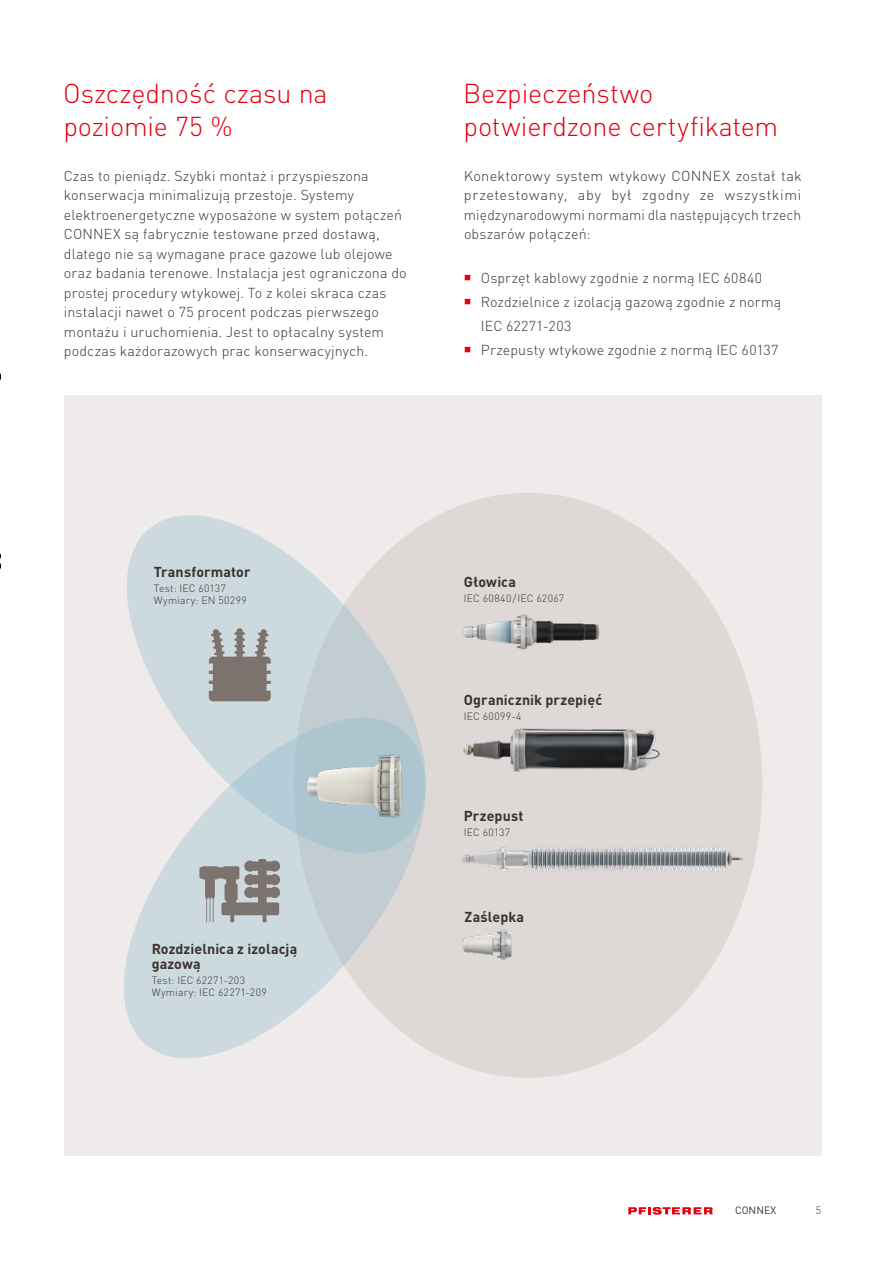
<style>
.page{position:relative;width:885px;height:1263px;background:#fff}
.page>*{position:absolute;margin:0;border:0;box-sizing:border-box;transform-origin:0 0}
.t1{font:300 27px/33px "DIN Pro";letter-spacing:-.005em;color:#e3000f}
.t2{font:300 14.25px/19.5px "DIN Pro";letter-spacing:.01em;color:#3b322d}
.t3{font:700 14.25px/15px "DIN Pro";letter-spacing:.005em;color:#3b322d}
.t4{font:300 10.5px/12px "DIN Pro";letter-spacing:.02em;color:#3b322d}
.t5{font:10.5px "DIN Pro";color:#3b322d}
</style>
<div class="page">
<img style="left:0;top:373px;width:1px;height:196px">
<div style="left:64px;top:395px;width:757px;height:761px;background:#eeebea"></div>
<div style="left:294px;top:493px;width:468px;height:585px;background:#ded8d6;border-radius:50%"></div>
<svg style="left:126px;top:512px;width:318px;height:183px;fill:#ccdae0"></svg>
<svg style="left:124px;top:695px;width:302px;height:363px"></svg>
<svg style="left:209px;top:628px;width:62px;height:73px;background:#94918f"></svg>
<svg style="left:199px;top:859px;width:81px;height:63px;background:#9e9e9d"></svg>
<img style="left:462px;top:929px;width:50px;height:31px">
<img style="left:463px;top:614px;width:137px;height:36px">
<img style="left:463px;top:728px;width:197px;height:44px">
<img style="left:462px;top:821px;width:299px;height:76px">
<img style="left:293px;top:741px;width:121px;height:90px">
<svg style="left:628px;top:1207px;width:84px;height:8px"></svg>
<h1 class="t1" style="left:63px;top:74px;width:266px">Oszczędność czasu na poziomie 75 %</h1>
<p class="t2" style="left:64px;top:165px;width:344px">Czas to pieniądz. Szybki montaż i przyspieszona konserwacja minimalizują przestoje. Systemy elektroenergetyczne wyposażone w system połączeń CONNEX są fabrycznie testowane przed dostawą, dlatego nie są wymagane prace gazowe lub olejowe oraz badania terenowe. Instalacja jest ograniczona do prostej procedury wtykowej. To z kolei skraca czas instalacji nawet o 75 procent podczas pierwszego montażu i uruchomienia. Jest to opłacalny system podczas każdorazowych prac konserwacyjnych.</p>
<h1 class="t1" style="left:463px;top:74px;width:316px">Bezpieczeństwo potwierdzone certyfikatem</h1>
<p class="t2" style="left:463px;top:165px;width:339px;text-align:justify">Konektorowy system wtykowy CONNEX został tak przetestowany, aby był zgodny ze wszystkimi międzynarodowymi normami dla następujących trzech obszarów połączeń:</p>
<p class="t2" style="left:480px;top:264px;width:302px;line-height:24px">Osprzęt kablowy zgodnie z normą IEC 60840<br>Rozdzielnice z izolacją gazową zgodnie z normą IEC 62271-203<br>Przepusty wtykowe zgodnie z normą IEC 60137</p>
<p class="t3" style="left:154px;top:563px;width:98px">Transformator</p>
<p class="t4" style="left:154px;top:581px;width:94px">Test: IEC 60137<br>Wymiary: EN 50299</p>
<p class="t3" style="left:152px;top:940px;width:147px">Rozdzielnica z izolacją gazową</p>
<p class="t4" style="left:152px;top:973px;width:117px">Test: IEC 62271-203<br>Wymiary: IEC 62271-209</p>
<p class="t3" style="left:464px;top:573px;width:54px">Głowica</p>
<p class="t4" style="left:464px;top:591px;width:102px">IEC 60840/IEC 62067</p>
<p class="t3" style="left:464px;top:690px;width:140px">Ogranicznik przepięć</p>
<p class="t4" style="left:464px;top:709px;width:59px">IEC 60099-4</p>
<p class="t3" style="left:464px;top:807px;width:61px">Przepust</p>
<p class="t4" style="left:464px;top:825px;width:48px">IEC 60137</p>
<p class="t3" style="left:464px;top:908px;width:61px">Zaślepka</p>
<p class="t5" style="left:735px;top:1202px;width:42px">CONNEX</p>
<p class="t4" style="left:815px;top:1204px;width:7px">5</p>
</div>
